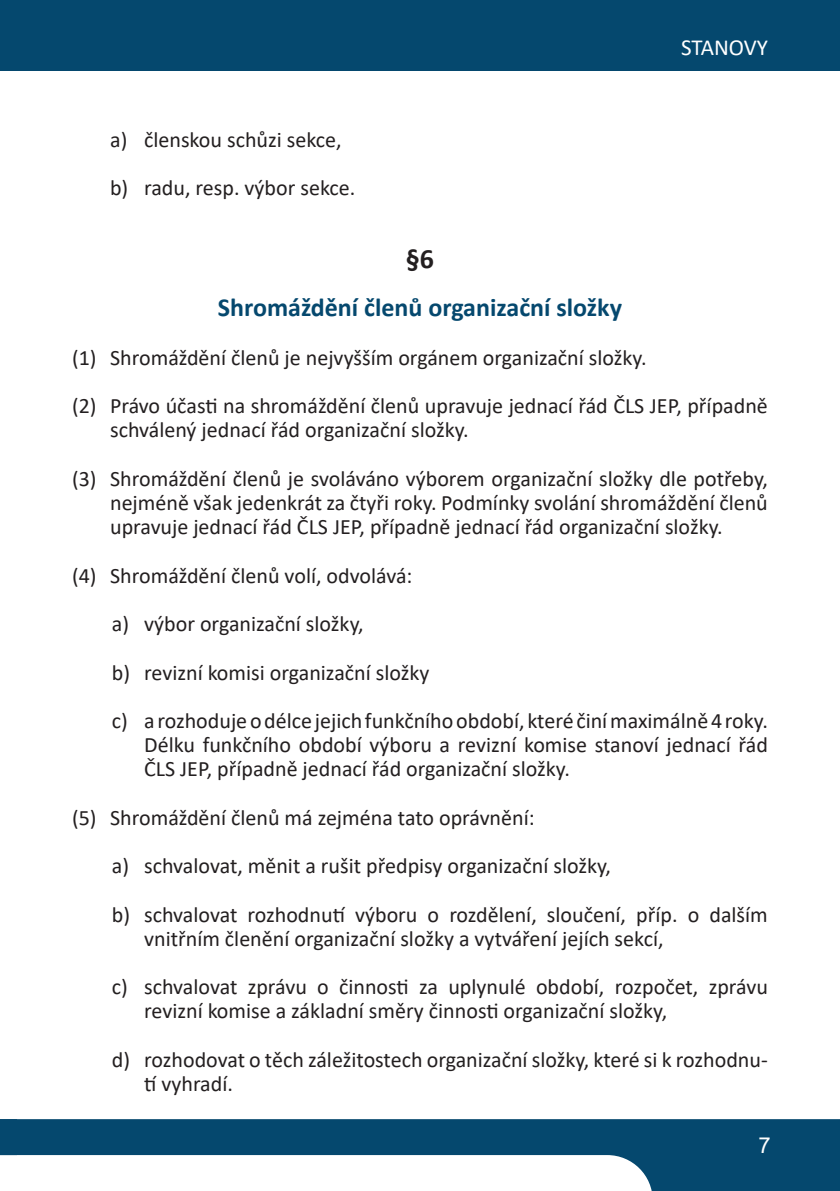
<style>
.page{position:relative;width:840px;height:1191px;background:#fff}
.page>*{position:absolute;margin:0;border:0;box-sizing:border-box;transform-origin:0 0}
.t1{font:700 28px "Calibri";color:#231f20}
.t2{font:700 26px "Calibri";color:#05486e}
.t3{font:23px "Calibri";letter-spacing:-.01em;color:#fff}
.t4{font:22px/24.2px "Calibri";color:#231f20}
.t5{font:22px "Arial";color:#fff}
</style>
<div class="page">
<svg style="left:17px;top:1119px;width:822px;height:72px;fill:#05486e"></svg>
<div style="left:0;top:0;width:839px;height:71px;background:#05486e"></div>
<svg style="left:0;top:1119px;width:17px;height:37px"></svg>
<p class="t4" style="left:110px;top:127px;width:233px">a) členskou schůzi sekce,</p>
<p class="t4" style="left:110px;top:175px;width:247px">b) radu, resp. výbor sekce.</p>
<p class="t3" style="left:681px;top:31px;width:88px">STANOVY</p>
<p class="t1" style="left:405px;top:239px;width:30px">§6</p>
<p class="t2" style="left:218px;top:289px;width:405px">Shromáždění členů organizační složky</p>
<p class="t4" style="left:72px;top:345px;width:575px">(1) Shromáždění členů je nejvyšším orgánem organizační složky.</p>
<p class="t4" style="left:110px;top:393px;width:659px;text-indent:-38px">(2) Právo účasti na shromáždění členů upravuje jednací řád ČLS JEP, případně schválený jednací řád organizační složky.</p>
<p class="t4" style="left:110px;top:466px;width:659px;text-align:justify;text-indent:-38px">(3) Shromáždění členů je svoláváno výborem organizační složky dle potřeby, nejméně však jedenkrát za čtyři roky. Podmínky svolání shromáždění členů upravuje jednací řád ČLS JEP, případně jednací řád organizační složky.</p>
<p class="t4" style="left:72px;top:550px;width:342px;line-height:48.4px;text-align:center">(4) Shromáždění členů volí, odvolává: a) výbor organizační složky,</p>
<p class="t4" style="left:112px;top:659px;width:319px">b) revizní komisi organizační složky</p>
<p class="t4" style="left:144px;top:708px;width:625px;text-align:justify;text-indent:-32px">c) a rozhoduje o délce jejich funkčního období, které činí maximálně 4 roky.<br>Délku funkčního období výboru a revizní komise stanoví jednací řád ČLS JEP, případně jednací řád organizační složky.</p>
<p class="t4" style="left:112px;top:792px;width:500px;line-height:48.4px;text-indent:-40px">(5) Shromáždění členů má zejména tato oprávnění:<br>a) schvalovat, měnit a rušit předpisy organizační složky,</p>
<p class="t4" style="left:144px;top:901px;width:625px;text-indent:-32px">b) schvalovat rozhodnutí výboru o rozdělení, sloučení, příp. o dalším vnitřním členění organizační složky a vytváření jejích sekcí,</p>
<p class="t4" style="left:144px;top:974px;width:625px;text-indent:-32px">c) schvalovat zprávu o činnosti za uplynulé období, rozpočet, zprávu revizní komise a základní směry činnosti organizační složky,</p>
<p class="t4" style="left:144px;top:1047px;width:625px;text-indent:-32px">d) rozhodovat o těch záležitostech organizační složky, které si k rozhodnu&shy;tí vyhradí.</p>
<p class="t5" style="left:758px;top:1130px;width:14px">7</p>
</div>
